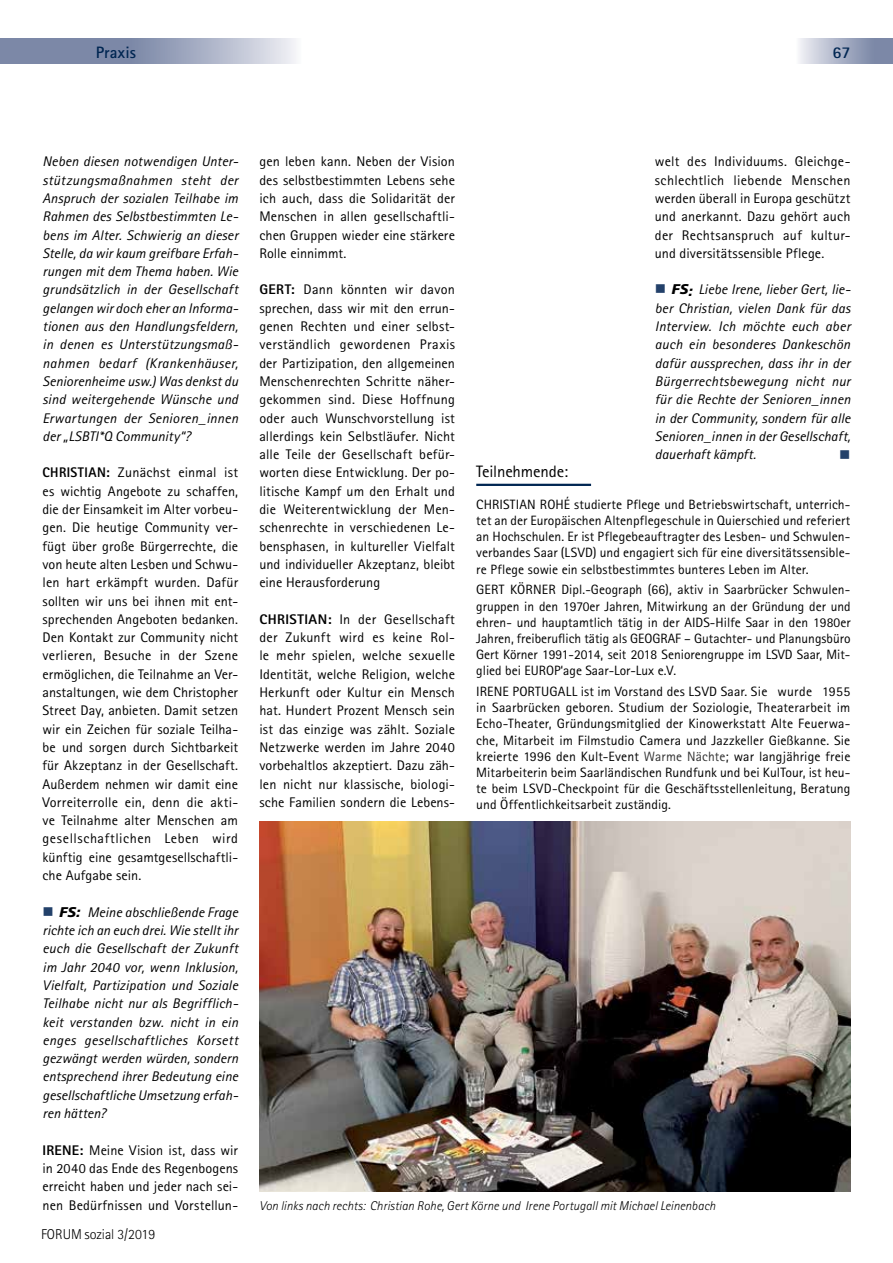
<style>
.page{position:relative;width:893px;height:1263px;background:#fff}
.page>*{position:absolute;margin:0;border:0;box-sizing:border-box;transform-origin:0 0}
.t1{font:16.5px "Rotis Sans Serif Std";letter-spacing:-.01em;color:#000}
.t2{font:700 16.5px "Rotis Sans Serif Std";color:#002652}
.t3{font:14.85px "Wingdings";color:#23416a}
.t4{font:300 14.25px "Rotis Sans Serif Std";letter-spacing:-.005em;color:#000}
.t5{font:13.95px/18.3px "Rotis Sans Serif Std";letter-spacing:.005em;color:#000;text-align:justify}
.t6{font:italic 13.95px/18.3px "Rotis Sans Serif Std";letter-spacing:.005em;color:#000;text-align:justify}
.t7{font:800 13.95px "Rotis Sans Serif Std";letter-spacing:.03em;color:#000}
.t8{font:800 13.95px "Rotis Sans Serif Std";letter-spacing:.03em;color:#000;scale:.95 1}
.t9{font:13.5px/16.2px "Rotis Sans Serif Std";color:#000;text-align:justify}
.t10{font:italic 300 12.75px "Rotis Sans Serif Std";letter-spacing:.005em;color:#000}
.s1{font-weight:800}
.s2{color:#23416a}
.s3{font-family:"Frutiger LT Std";font-weight:900;font-size:14.1px}
.s4{font-size:13.95px}
.s5{color:#333}
</style>
<div class="page">
<div style="left:0;top:38px;width:90px;height:26px;background:#7c88a7"></div>
<svg style="left:90px;top:38px;width:206px;height:26px;background:#a7afc4"></svg>
<svg style="left:799px;top:38px;width:93px;height:26px;background:#a8b0c5"></svg>
<svg style="left:892px;top:38px;width:1px;height:26px"></svg>
<hr style="left:476px;top:484px;width:115px;height:2px;background:#002652">
<img style="left:259px;top:822px;width:591px;height:369px">
<p class="t2" style="left:96px;top:42px;width:42px">Praxis</p>
<p class="t2" style="left:832px;top:42px;width:20px">67</p>
<p class="t6" style="left:43px;top:153px;width:197px">Neben diesen notwendigen Unter&shy;stützungsmaßnahmen steht der Anspruch der sozialen Teilhabe im Rahmen des Selbstbestimmten Le&shy;bens im Alter. Schwierig an dieser Stelle, da wir kaum greifbare Erfah&shy;rungen mit dem Thema haben. Wie grundsätzlich in der Gesellschaft gelangen wir doch eher an Informa&shy;tionen aus den Handlungsfeldern, in denen es Unterstützungsmaß&shy;nahmen bedarf (Krankenhäuser, Seniorenheime usw.) Was denkst du sind weitergehende Wünsche und Erwartungen der Senioren_innen der „LSBTI*Q Community“?</p>
<p class="t8" style="left:43px;top:464px;width:33px">CHRISTIA</p>
<p class="t5" style="left:43px;top:463px;width:197px;text-indent:55px"><span class="s1">N:</span> Zunächst einmal ist es wichtig Angebote zu schaffen, die der Einsamkeit im Alter vorbeu&shy;gen. Die heutige Community ver&shy;fügt über große Bürgerrechte, die von heute alten Lesben und Schwu&shy;len hart erkämpft wurden. Dafür sollten wir uns bei ihnen mit ent&shy;sprechenden Angeboten bedanken.<br>Den Kontakt zur Community nicht verlieren, Besuche in der Szene ermöglichen, die Teilnahme an Ver&shy;anstaltungen, wie dem Christopher Street Day, anbieten. Damit setzen wir ein Zeichen für soziale Teilha&shy;be und sorgen durch Sichtbarkeit für Akzeptanz in der Gesellschaft.<br>Außerdem nehmen wir damit eine Vorreiterrolle ein, denn die akti&shy;ve Teilnahme alter Menschen am gesellschaftlichen Leben wird künftig eine gesamtgesellschaftli&shy;che Aufgabe sein.</p>
<p class="t6" style="left:43px;top:903px;width:197px"><span class="s2">■</span> <span class="s3">FS:</span> Meine abschließende Frage richte ich an euch drei. Wie stellt ihr euch die Gesellschaft der Zukunft im Jahr 2040 vor, wenn Inklusion, Vielfalt, Partizipation und Soziale Teilhabe nicht nur als Begrifflich&shy;keit verstanden bzw. nicht in ein enges gesellschaftliches Korsett gezwängt werden würden, sondern entsprechend ihrer Bedeutung eine gesellschaftliche Umsetzung erfah&shy;ren hätten?</p>
<p class="t5" style="left:43px;top:1141px;width:197px"><span class="s1">IRENE:</span> Meine Vision ist, dass wir in 2040 das Ende des Regenbogens erreicht haben und jeder nach sei&shy;nen Bedürfnissen und Vorstellun-</p>
<p class="t4" style="left:41px;top:1226px;width:116px">FORUM sozial 3/2019</p>
<p class="t5" style="left:259px;top:152px;width:197px">gen leben kann. Neben der Vision des selbstbestimmten Lebens sehe ich auch, dass die Solidarität der Menschen in allen gesellschaftli&shy;chen Gruppen wieder eine stärkere Rolle einnimmt.</p>
<p class="t5" style="left:259px;top:280px;width:197px"><span class="s1">GERT:</span> Dann könnten wir davon sprechen, dass wir mit den errun&shy;genen Rechten und einer selbst&shy;verständlich gewordenen Praxis der Partizipation, den allgemeinen Menschenrechten Schritte näher&shy;gekommen sind. Diese Hoffnung oder auch Wunschvorstellung ist allerdings kein Selbstläufer. Nicht alle Teile der Gesellschaft befür&shy;worten diese Entwicklung. Der po&shy;litische Kampf um den Erhalt und die Weiterentwicklung der Men&shy;schenrechte in verschiedenen Le&shy;bensphasen, in kultureller Vielfalt und individueller Akzeptanz, bleibt eine Herausforderung</p>
<p class="t7" style="left:259px;top:610px;width:34px">CHRISTIA</p>
<p class="t5" style="left:259px;top:610px;width:197px;text-indent:58px"><span class="s1">N:</span> In der Gesellschaft der Zukunft wird es keine Rol&shy;le mehr spielen, welche sexuelle Identität, welche Religion, welche Herkunft oder Kultur ein Mensch hat. Hundert Prozent Mensch sein ist das einzige was zählt. Soziale Netzwerke werden im Jahre 2040 vorbehaltlos akzeptiert. Dazu zäh&shy;len nicht nur klassische, biologi&shy;sche Familien sondern die Lebens-</p>
<p class="t5" style="left:655px;top:152px;width:197px">welt des Individuums. Gleichge&shy;schlechtlich liebende Menschen werden überall in Europa geschützt und anerkannt. Dazu gehört auch der Rechtsanspruch auf kultur&shy;und diversitätssensible Pflege.</p>
<p class="t6" style="left:655px;top:281px;width:197px"><span class="s2">■</span> <span class="s3">FS:</span> Liebe Irene, lieber Gert, lie&shy;ber Christian, vielen Dank für das Interview. Ich möchte euch aber auch ein besonderes Dankeschön dafür aussprechen, dass ihr in der Bürgerrechtsbewegung nicht nur für die Rechte der Senioren_innen in der Community, sondern für alle Senioren_innen in der Gesellschaft, dauerhaft kämpft.</p>
<p class="t3" style="left:839px;top:447px;width:13px">■</p>
<p class="t1" style="left:476px;top:462px;width:93px">Teilnehmende:</p>
<p class="t9" style="left:476px;top:496px;width:15px">Christian</p>
<p class="t9" style="left:476px;top:496px;width:376px;text-indent:64px">Roh é studierte Pflege und Betriebswirtschaft, unterrich&shy;tet an der Europäischen Altenpflegeschule in Quierschied und referiert an Hochschulen. Er ist Pflegebeauftragter des Lesben- und Schwulen&shy;verbandes Saar (LSVD) und engagiert sich für eine diversitätssensible&shy;re Pflege sowie ein selbstbestimmtes bunteres Leben im Alter<span class="s4">.</span></p>
<p class="t9" style="left:476px;top:582px;width:16px">Gert</p>
<p class="t9" style="left:510px;top:582px;width:16px">Körner</p>
<p class="t9" style="left:476px;top:582px;width:376px;text-indent:85px">Dipl.-Geograph (66), aktiv in Saarbrücker Schwulen&shy;gruppen in den 1970er Jahren, Mitwirkung an der Gründung der und ehren- und hauptamtlich tätig in der AIDS-Hilfe Saar in den 1980er Jahren, freiberuflich tätig als GEOGRAF – Gutachter- und Planungsbüro Gert Körner 1991-2014, seit 2018 Seniorengruppe im LSVD Saar, Mit&shy;glied bei EUROP‘age Saar-Lor-Lux e.V.</p>
<p class="t9" style="left:476px;top:683px;width:12px">Irene</p>
<p class="t9" style="left:512px;top:683px;width:16px">Portuga</p>
<p class="t9" style="left:476px;top:683px;width:376px;text-indent:90px">Ll ist im Vorstand des LSVD Saar. Sie wurde 1955 in Saarbrücken geboren. Studium der Soziologie, Theaterarbeit im Echo-Theater, Gründungsmitglied der Kinowerkstatt Alte Feuerwa&shy;che, Mitarbeit im Filmstudio Camera und Jazzkeller Gießkanne. Sie kreierte 1996 den Kult-Event <span class="s5">Warme Nächte</span>; war langjährige freie Mitarbeiterin beim Saarländischen Rundfunk und bei KulTour, ist heu&shy;te beim LSVD-Checkpoint für die Geschäftsstellenleitung, Beratung und Öffentlichkeitsarbeit zuständig.</p>
<p class="t10" style="left:259px;top:1198px;width:458px">Von links nach rechts: Christian Rohe, Gert Körne und Irene Portugall mit Michael Leinenbach</p>
</div>
